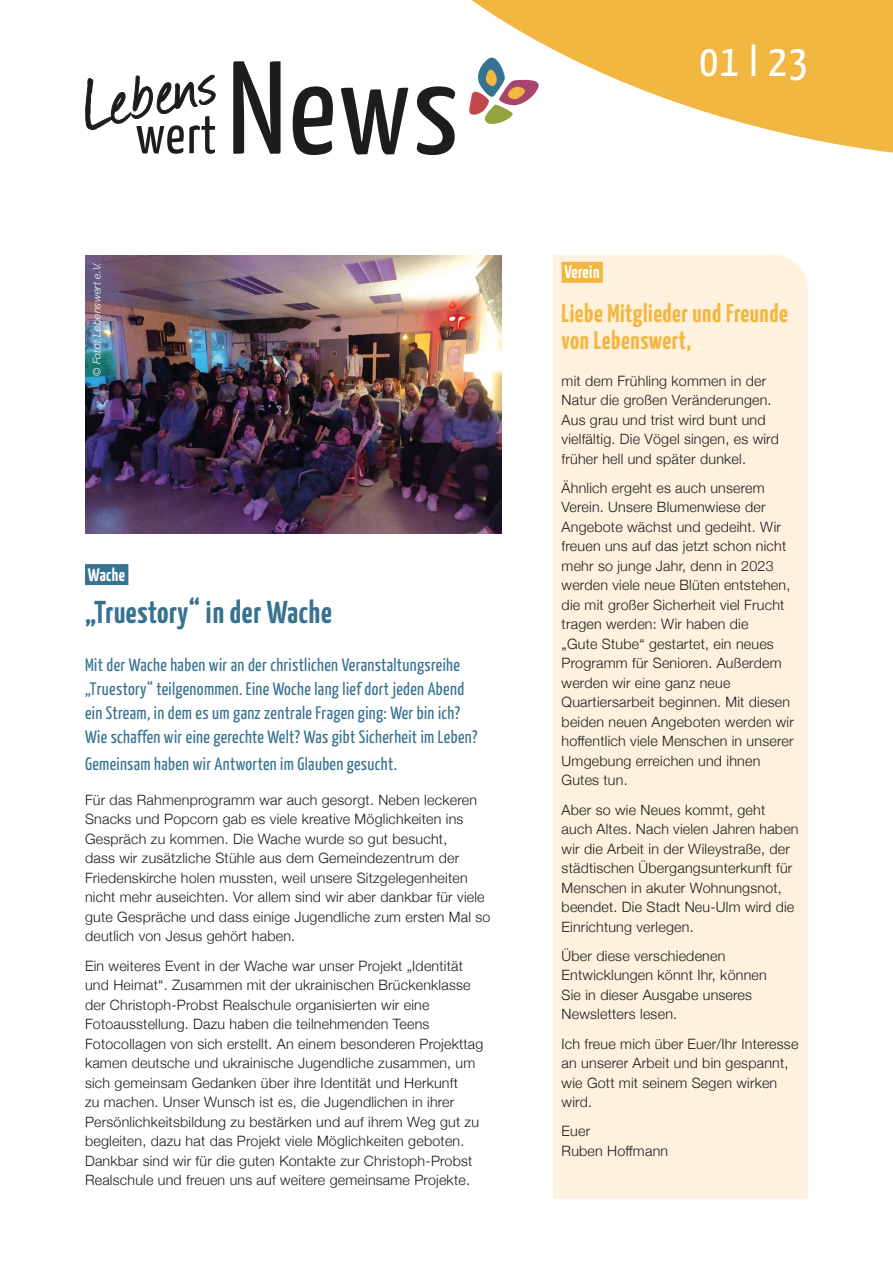
<style>
.page{position:relative;width:893px;height:1263px;background:#fff}
.page>*{position:absolute;margin:0;border:0;box-sizing:border-box;transform-origin:0 0}
.t1{font:132px "Yanone Kaffeesatz";color:#1d1d1b}
.t2{font:45px "Yanone Kaffeesatz";color:#fff}
.t3{font:700 31.5px "Yanone Kaffeesatz";letter-spacing:.02em;color:#377291}
.t4{font:700 25.5px/27px "Yanone Kaffeesatz";letter-spacing:.02em;color:#f2b741}
.t5{font:18px/24px "Yanone Kaffeesatz";letter-spacing:.02em;color:#377291}
.t6{font:700 18px "Yanone Kaffeesatz";letter-spacing:.02em;color:#fff}
.t7{font:300 14.25px/19.5px "Helvetica Neue";letter-spacing:.015em;color:#1d1d1b}
.t8{font:italic 300 10.5px "Helvetica Neue";letter-spacing:.02em;color:#fff}
</style>
<div class="page">
<svg style="left:471px;top:0;width:422px;height:153px;fill:#f2b741"></svg>
<svg style="left:469px;top:52px;width:73px;height:75px"></svg>
<svg style="left:85px;top:74px;width:131px;height:80px"></svg>
<div style="left:85px;top:564px;width:43px;height:21px;background:#377291"></div>
<div style="left:553px;top:255px;width:255px;height:944px;background:#fef1de"></div>
<div style="left:562px;top:262px;width:41px;height:21px;background:#f2b741"></div>
<img style="left:85px;top:255px;width:417px;height:278px">
<p class="t8" style="left:90px;top:376px;width:116px;rotate:-90deg">© Foto: Lebenswert e.V.</p>
<h1 class="t1" style="left:228px;top:27px;width:232px">News</h1>
<p class="t6" style="left:88px;top:563px;width:39px">Wache</p>
<h3 class="t3" style="left:85px;top:592px;width:248px">„Truestory“ in der Wache</h3>
<p class="t5" style="left:85px;top:652px;width:394px">Mit der Wache haben wir an der christlichen Veranstaltungsreihe „Truestory“ teilgenommen. Eine Woche lang lief dort jeden Abend ein Stream, in dem es um ganz zentrale Fragen ging: Wer bin ich?<br>Wie schaffen wir eine gerechte Welt? Was gibt Sicherheit im Leben?</p>
<p class="t5" style="left:85px;top:751px;width:313px">Gemeinsam haben wir Antworten im Glauben gesucht.</p>
<p class="t7" style="left:85px;top:790px;width:407px">Für das Rahmenprogramm war auch gesorgt. Neben leckeren Snacks und Popcorn gab es viele kreative Möglichkeiten ins Gespräch zu kommen. Die Wache wurde so gut besucht,<br>dass wir zusätzliche Stühle aus dem Gemeindezentrum der Friedenskirche holen mussten, weil unsere Sitzgelegenheiten nicht mehr auseichten. Vor allem sind wir aber dankbar für viele gute Gespräche und dass einige Jugendliche zum ersten Mal so deutlich von Jesus gehört haben.</p>
<p class="t7" style="left:85px;top:955px;width:400px">Ein weiteres Event in der Wache war unser Projekt „Identität und Heimat“. Zusammen mit der ukrainischen Brückenklasse der Christoph-Probst Realschule organisierten wir eine Fotoausstellung. Dazu haben die teilnehmenden Teens Fotocollagen von sich erstellt. An einem besonderen Projekttag kamen deutsche und ukrainische Jugendliche zusammen, um sich gemeinsam Gedanken über ihre Identität und Herkunft<br>zu machen. Unser Wunsch ist es, die Jugendlichen in ihrer Persönlichkeitsbildung zu bestärken und auf ihrem Weg gut zu begleiten, dazu hat das Projekt viele Möglichkeiten geboten.<br>Dankbar sind wir für die guten Kontakte zur Christoph-Probst Realschule und freuen uns auf weitere gemeinsame Projekte.</p>
<h2 class="t2" style="left:700px;top:33px;width:109px">01 I 23</h2>
<p class="t6" style="left:564px;top:261px;width:37px">Verein</p>
<h3 class="t4" style="left:562px;top:299px;width:228px">Liebe Mitglieder und Freunde von Lebenswert,</h3>
<p class="t7" style="left:562px;top:370px;width:219px">mit dem Frühling kommen in der<br>Natur die großen Veränderungen.<br>Aus grau und trist wird bunt und vielfältig. Die Vögel singen, es wird früher hell und später dunkel.</p>
<p class="t7" style="left:562px;top:478px;width:234px">Ähnlich ergeht es auch unserem<br>Verein. Unsere Blumenwiese der<br>Angebote wächst und gedeiht. Wir freuen uns auf das jetzt schon nicht mehr so junge Jahr, denn in 2023 werden viele neue Blüten entstehen, die mit großer Sicherheit viel Frucht tragen werden: Wir haben die<br>„Gute Stube“ gestartet, ein neues<br>Programm für Senioren. Außerdem werden wir eine ganz neue<br>Quartiersarbeit beginnen. Mit diesen beiden neuen Angeboten werden wir hoffentlich viele Menschen in unserer<br>Umgebung erreichen und ihnen<br>Gutes tun.</p>
<p class="t7" style="left:562px;top:799px;width:239px">Aber so wie Neues kommt, geht auch Altes. Nach vielen Jahren haben wir die Arbeit in der Wileystraße, der städtischen Übergangsunterkunft für Menschen in akuter Wohnungsnot, beendet. Die Stadt Neu-Ulm wird die Einrichtung verlegen.</p>
<p class="t7" style="left:562px;top:946px;width:207px">Über diese verschiedenen<br>Entwicklungen könnt Ihr, können<br>Sie in dieser Ausgabe unseres<br>Newsletters lesen.</p>
<p class="t7" style="left:562px;top:1033px;width:238px">Ich freue mich über Euer/Ihr Interesse an unserer Arbeit und bin gespannt, wie Gott mit seinem Segen wirken wird.</p>
<p class="t7" style="left:562px;top:1121px;width:108px">Euer<br>Ruben Hoffmann</p>
</div>
